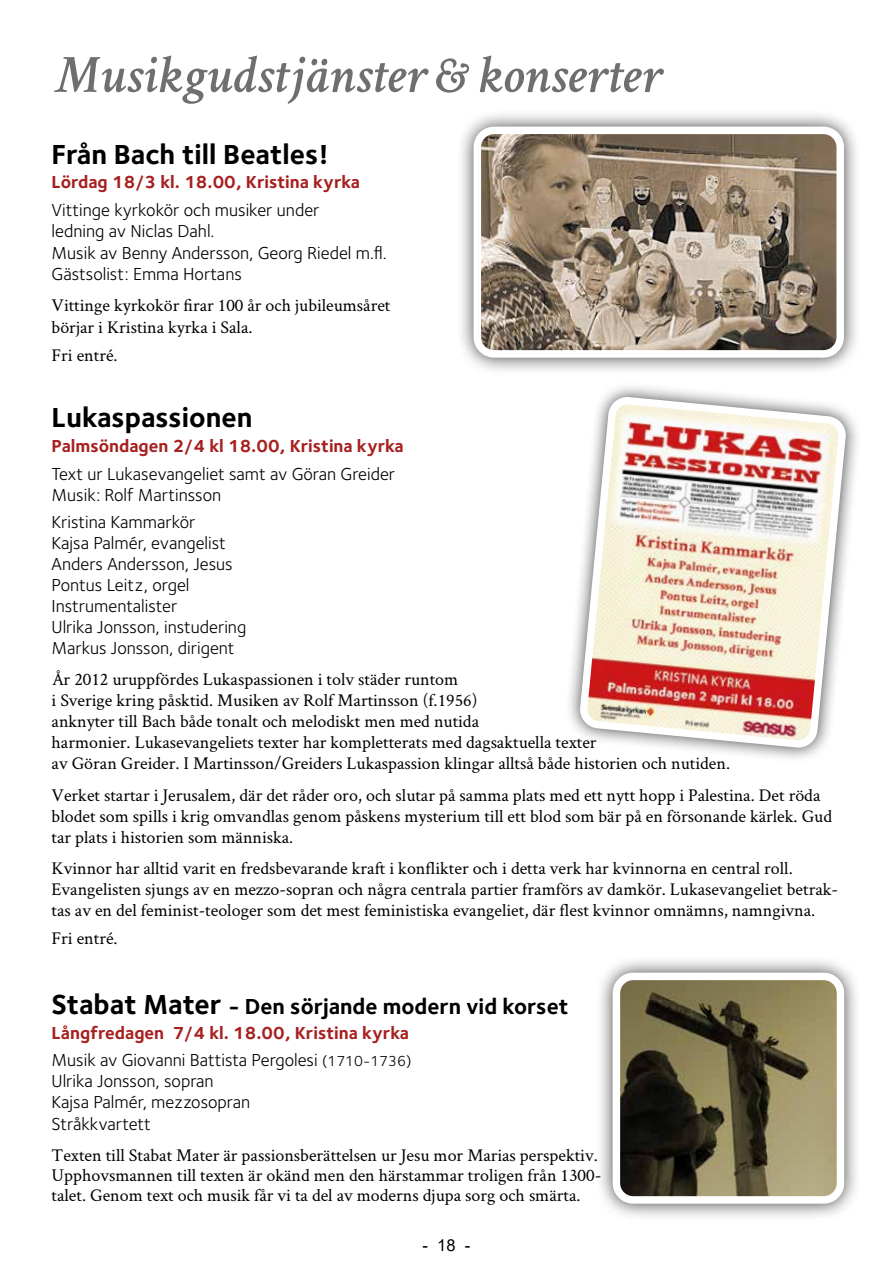
<style>
.page{position:relative;width:893px;height:1263px;background:#fff}
.page>*{position:absolute;margin:0;border:0;box-sizing:border-box;transform-origin:0 0}
.t1{font:italic 600 54px "Crimson Svk";color:#706f6f}
.t2{font:700 28.5px "Foundry Sterling OT3";color:#000}
.t3{font:700 22.5px "Foundry Sterling OT3";color:#000}
.t4{font:18px/21px "Crimson Svk";color:#000}
.t5{font:18px/21px "Foundry Sterling OT3";color:#000}
.t6{font:700 18px/27.6px "Foundry Sterling OT3";color:#a7201f}
.t7{font:16.5px "Arial";color:#000}
.s1{font-size:28.5px}
.s2{font-weight:400;color:#000}
.s3{font-weight:400;font-size:15px;color:#000}
</style>
<div class="page">
<div style="left:564px;top:381px;width:297px;height:382px;background:#000;opacity:.75"></div>
<img style="left:575px;top:393px;width:276px;height:360px">
<div style="left:456px;top:109px;width:406px;height:267px;background:#000;opacity:.75"></div>
<img style="left:477px;top:130px;width:363px;height:224px">
<div style="left:474px;top:127px;width:370px;height:231px;border:8px solid #fff;border-radius:17px"></div>
<div style="left:595px;top:955px;width:267px;height:267px;background:#000;opacity:.75"></div>
<img style="left:616px;top:976px;width:224px;height:224px">
<div style="left:613px;top:973px;width:231px;height:231px;border:8px solid #fff;border-radius:17px"></div>
<h1 class="t1" style="left:55px;top:37px;width:609px">Musikgudstjänster &amp; konserter</h1>
<h2 class="t2" style="left:52px;top:131px;width:279px">Från Bach till Beatles!</h2>
<p class="t6" style="left:52px;top:168px;width:310px">Lördag 18/3 kl. 18.00, Kristina kyrka</p>
<p class="t5" style="left:52px;top:198px;width:337px;line-height:21.5px">Vittinge kyrkokör och musiker under<br>ledning av Niclas Dahl.<br>Musik av Benny Andersson, Georg Riedel m.fl.<br>Gästsolist: Emma Hortans</p>
<p class="t4" style="left:52px;top:294px;width:340px;line-height:21.6px">Vittinge kyrkokör firar 100 år och jubileumsåret börjar i Kristina kyrka i Sala.</p>
<p class="t4" style="left:52px;top:344px;width:68px">Fri entré.</p>
<h2 class="t2" style="left:52px;top:395px;width:202px">Lukaspassionen</h2>
<p class="t6" style="left:52px;top:431px;width:354px">Palmsöndagen 2/4 kl 18.00, Kristina kyrka</p>
<p class="t5" style="left:52px;top:462px;width:345px">Text ur Lukasevangeliet samt av Göran Greider<br>Musik: Rolf Martinsson</p>
<p class="t5" style="left:52px;top:510px;width:196px">Kristina Kammarkör<br>Kajsa Palmér, evangelist<br>Anders Andersson, Jesus<br>Pontus Leitz, orgel<br>Instrumentalister<br>Ulrika Jonsson, instudering<br>Markus Jonsson, dirigent</p>
<p class="t4" style="left:52px;top:668px;width:680px">År 2012 uruppfördes Lukaspassionen i tolv städer runtom<br>i Sverige kring påsktid. Musiken av Rolf Martinsson (f.1956)<br>anknyter till Bach både tonalt och melodiskt men med nutida<br>harmonier. Lukasevangeliets texter har kompletterats med dagsaktuella texter<br>av Göran Greider. I Martinsson/Greiders Lukaspassion klingar alltså både historien och nutiden.</p>
<p class="t4" style="left:52px;top:784px;width:782px">Verket startar i Jerusalem, där det råder oro, och slutar på samma plats med ett nytt hopp i Palestina. Det röda blodet som spills i krig omvandlas genom påskens mysterium till ett blod som bär på en försonande kärlek. Gud tar plats i historien som människa.</p>
<p class="t4" style="left:52px;top:857px;width:788px">Kvinnor har alltid varit en fredsbevarande kraft i konflikter och i detta verk har kvinnorna en central roll.<br>Evangelisten sjungs av en mezzo-sopran och några centrala partier framförs av damkör. Lukasevangeliet betrak&shy;tas av en del feminist-teologer som det mest feministiska evangeliet, där flest kvinnor omnämns, namngivna.</p>
<p class="t4" style="left:52px;top:927px;width:68px">Fri entré.</p>
<p class="t3" style="left:52px;top:988px;width:518px"><span class="s1">Stabat Mater</span> - Den sörjande modern vid korset</p>
<p class="t6" style="left:52px;top:1018px;width:361px">Långfredagen 7/4 kl. 18.00, Kristina kyrka<br><span class="s2">Musik av Giovanni Battista Pergolesi</span> <span class="s3">(1710-1736)</span></p>
<p class="t5" style="left:52px;top:1069px;width:200px">Ulrika Jonsson, sopran<br>Kajsa Palmér, mezzosopran<br>Stråkkvartett</p>
<p class="t4" style="left:52px;top:1144px;width:551px;line-height:20.1px">Texten till Stabat Mater är passionsberättelsen ur Jesu mor Marias perspektiv.<br>Upphovsmannen till texten är okänd men den härstammar troligen från 1300- talet. Genom text och musik får vi ta del av moderns djupa sorg och smärta.</p>
<p class="t7" style="left:423px;top:1233px;width:49px">- 18 -</p>
</div>
